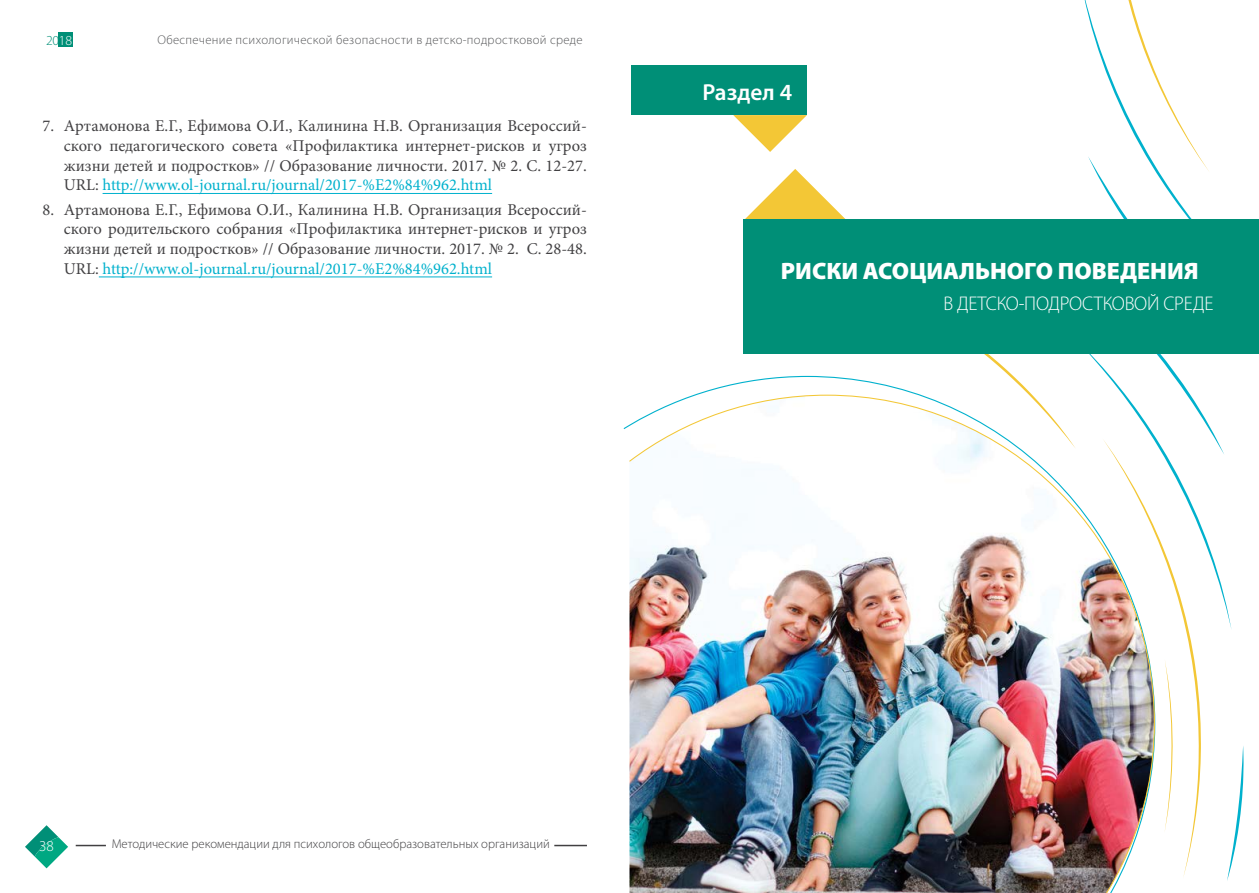
<style>
.page{position:relative;width:1259px;height:893px;background:#fff}
.page>*{position:absolute;margin:0;border:0;box-sizing:border-box;transform-origin:0 0}
.t1{font:900 23.85px "Myriad Pro";color:#fff}
.t2{font:600 23.25px "Myriad Pro";color:#fff}
.t3{font:300 19.8px "Myriad Pro";letter-spacing:-.01em;color:#fff}
.t4{font:16.5px/19.8px "Minion Pro";color:#414042;text-align:justify}
.t5{font:300 15.15px "Myriad Pro";color:#fff}
.t6{font:300 13.8px "Myriad Pro";color:#008f77}
.t7{font:300 12.75px "Myriad Pro";color:#414042}
.t8{font:300 12.75px "Myriad Pro";letter-spacing:.025em;color:#58595b}
.s1{color:#fff}
.s2{color:#00b1cd}
</style>
<div class="page">
<svg style="left:25px;top:825px;width:43px;height:43px"></svg>
<hr style="left:554px;top:845px;width:33px;height:1px;background:#414042">
<hr style="left:76px;top:845px;width:30px;height:1px;background:#414042">
<div style="left:58px;top:33px;width:15px;height:14px;background:#008f77"></div>
<hr style="left:103px;top:193px;width:389px;height:1px;background:#00b1cd">
<hr style="left:99px;top:276px;width:393px;height:1px;background:#00b1cd">
<svg style="left:745px;top:169px;width:100px;height:50px"></svg>
<svg style="left:903px;top:0;width:340px;height:881px"></svg>
<div style="left:632px;top:65px;width:175px;height:49px;background:#008f77"></div>
<svg style="left:733px;top:115px;width:74px;height:37px"></svg>
<div style="left:744px;top:219px;width:515px;height:134px;background:#008f77"></div>
<img style="left:628px;top:394px;width:527px;height:499px">
<p class="t6" style="left:46px;top:33px;width:28px">20<span class="s1">18</span></p>
<p class="t8" style="left:157px;top:33px;width:427px">Обеспечение психологической безопасности в детско-подростковой среде</p>
<p class="t4" style="left:64px;top:116px;width:525px;text-indent:-21px">7. Артамонова Е.Г., Ефимова О.И., Калинина Н.В. Организация Всероссий&shy;ского педагогического совета «Профилактика интернет-рисков и угроз жизни детей и подростков» // Образование личности. 2017. № 2. С. 12-27.<br>URL: <span class="s2">http://www.ol-journal.ru/journal/2017-%E2%84%962.html</span></p>
<p class="t4" style="left:64px;top:199px;width:525px;text-indent:-21px">8. Артамонова Е.Г., Ефимова О.И., Калинина Н.В. Организация Всероссий&shy;ского родительского собрания «Профилактика интернет-рисков и угроз жизни детей и подростков» // Образование личности. 2017. № 2. С. 28-48.<br>URL: <span class="s2">http://www.ol-journal.ru/journal/2017-%E2%84%962.html</span></p>
<h2 class="t2" style="left:702px;top:77px;width:91px">Раздел 4</h2>
<h1 class="t1" style="left:781px;top:255px;width:419px">РИСКИ АСОЦИАЛЬНОГО ПОВЕДЕНИЯ</h1>
<p class="t3" style="left:943px;top:292px;width:272px">В ДЕТСКО-ПОДРОСТКОВОЙ СРЕДE</p>
<p class="t5" style="left:39px;top:838px;width:16px">38</p>
<p class="t7" style="left:112px;top:836px;width:439px">Методические рекомендации для психологов общеобразовательных организаций</p>
</div>
